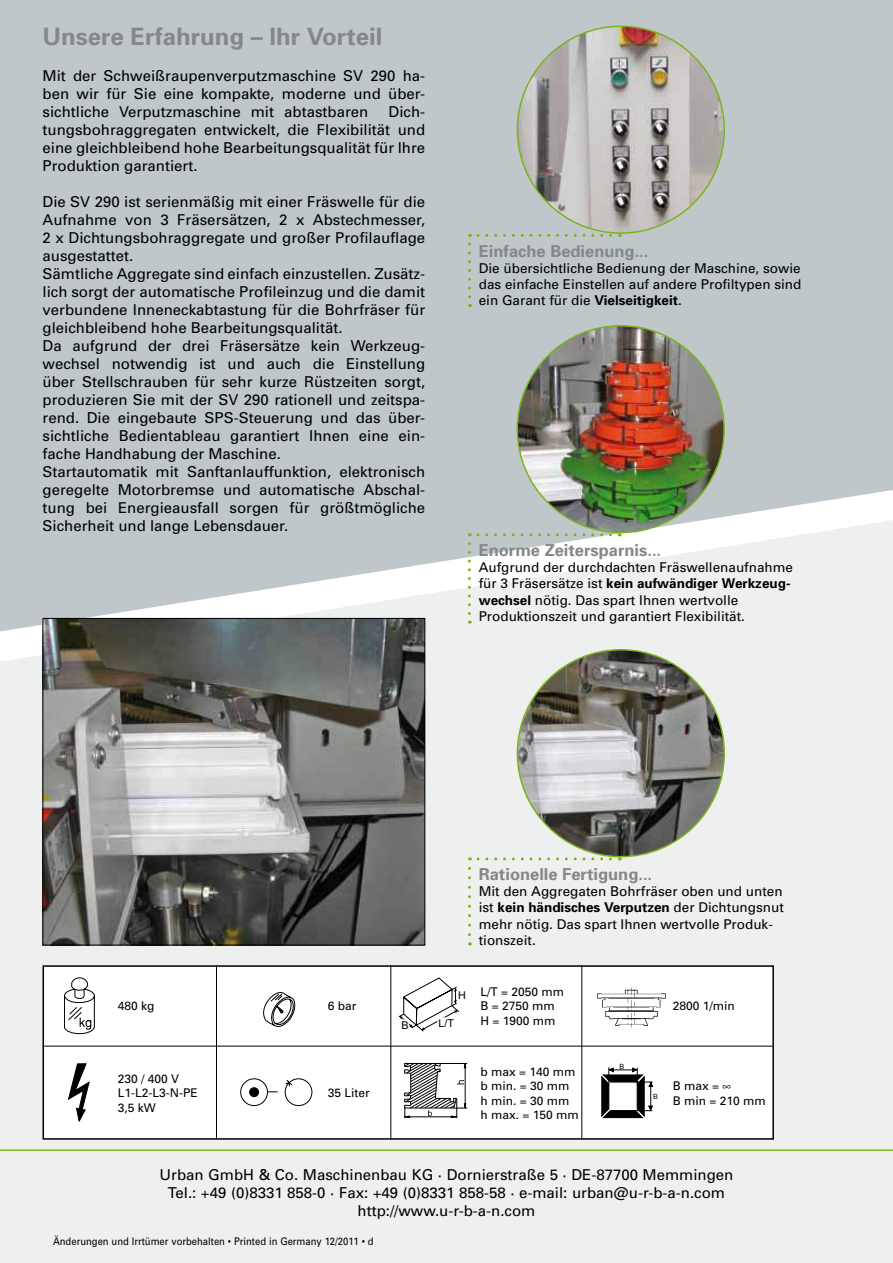
<style>
.page{position:relative;width:893px;height:1263px;background:#fff}
.page>*{position:absolute;margin:0;border:0;box-sizing:border-box;transform-origin:0 0}
.t1{font:700 24px "Univers";color:#868789}
.t2{font:700 16.5px "Univers";color:#868789}
.t3{font:15px/18px "Univers";color:#000;text-align:justify}
.t4{font:13.5px/16.2px "Univers";color:#000}
.t5{font:12px/14.4px "Univers";color:#000}
.t6{font:10.8px "Arial";color:#000}
.t7{font:10.5px "Univers";color:#000;scale:.9 1}
.t8{font:7.2px "Arial";color:#000}
.s1{font-weight:700}
</style>
<div class="page">
<div style="left:0;top:0;width:893px;height:490px;background:#bfc7cb"></div>
<div style="left:0;top:662px;width:893px;height:601px;background:#eeefef"></div>
<svg style="left:0;top:490px;width:893px;height:172px"></svg>
<hr style="left:0;top:1149px;width:893px;height:2px;background:#7ab41d">
<img style="left:45px;top:620px;width:378px;height:323px">
<div style="left:43px;top:618px;width:382px;height:327px;border:1px solid #000"></div>
<div style="left:43px;top:965px;width:731px;height:175px;background:#fff;border:2px solid #000"></div>
<svg style="left:64px;top:977px;width:31px;height:58px"></svg>
<svg style="left:68px;top:1064px;width:21px;height:58px"></svg>
<svg style="left:263px;top:992px;width:33px;height:35px"></svg>
<hr style="left:216px;top:965px;width:1px;height:175px;background:#000">
<svg style="left:398px;top:977px;width:61px;height:54px"></svg>
<hr style="left:43px;top:1046px;width:729px;height:1px;background:#000">
<svg style="left:240px;top:1078px;width:72px;height:28px"></svg>
<svg style="left:404px;top:1063px;width:63px;height:55px"></svg>
<hr style="left:390px;top:965px;width:1px;height:175px;background:#000">
<img style="left:597px;top:987px;width:69px;height:40px">
<svg style="left:602px;top:1067px;width:51px;height:51px"></svg>
<hr style="left:581px;top:965px;width:1px;height:175px;background:#000">
<svg style="left:469px;top:234px;width:141px;height:3px"></svg>
<svg style="left:468px;top:244px;width:3px;height:63px"></svg>
<img style="left:517px;top:26px;width:207px;height:207px;border-radius:103px">
<svg style="left:469px;top:533px;width:141px;height:3px"></svg>
<svg style="left:468px;top:544px;width:3px;height:80px"></svg>
<img style="left:517px;top:326px;width:207px;height:207px;border-radius:103px">
<svg style="left:469px;top:857px;width:141px;height:3px"></svg>
<svg style="left:468px;top:868px;width:3px;height:77px"></svg>
<img style="left:517px;top:650px;width:207px;height:207px;border-radius:103px">
<h1 class="t1" style="left:43px;top:27px;width:341px">Unsere Erfahrung – Ihr Vorteil</h1>
<p class="t3" style="left:43px;top:66px;width:384px">Mit der Schweißraupenverputzmaschine SV 290 ha&shy;ben wir für Sie eine kompakte, moderne und über&shy;sichtliche Verputzmaschine mit abtastbaren</p>
<p class="t3" style="left:43px;top:102px;width:384px;text-indent:346px">Dich&shy;tungsbohraggregaten entwickelt, die Flexibilität und eine gleichbleibend hohe Bearbeitungsqualität für Ihre Produktion garantiert.</p>
<p class="t3" style="left:43px;top:192px;width:384px;text-align:left">Die SV 290 ist serienmäßig mit einer Fräswelle für die Aufnahme von 3 Fräsersätzen, 2 x Abstechmesser, 2 x Dichtungsbohraggregate und großer Pro昀椀lau昀氀age ausgestattet.<br>Sämtliche Aggregate sind einfach einzustellen. Zusätz&shy;lich sorgt der automatische Pro昀椀leinzug und die damit verbundene Inneneckabtastung für die Bohrfräser für gleichbleibend hohe Bearbeitungsqualität.<br>Da aufgrund der drei Fräsersätze kein Werkzeug&shy;wechsel notwendig ist und auch die Einstellung über Stellschrauben für sehr kurze Rüstzeiten sorgt, produzieren Sie mit der SV 290 rationell und zeitspa&shy;rend. Die eingebaute SPS-Steuerung und das über&shy;sichtliche Bedientableau garantiert Ihnen eine ein&shy;fache Handhabung der Maschine.<br>Startautomatik mit Sanftanlauffunktion, elektronisch geregelte Motorbremse und automatische Abschal&shy;tung bei Energieausfall sorgen für größtmögliche Sicherheit und lange Lebensdauer.</p>
<p class="t2" style="left:479px;top:244px;width:171px">Einfache Bedienung...</p>
<p class="t4" style="left:479px;top:260px;width:324px;text-align:justify">Die übersichtliche Bedienung der Maschine, sowie das einfache Einstellen auf andere Pro昀椀ltypen sind ein Garant für die <span class="s1">Vielseitigkeit</span>.</p>
<p class="t2" style="left:479px;top:544px;width:184px">Enorme Zeitersparnis...</p>
<p class="t4" style="left:479px;top:559px;width:316px">Aufgrund der durchdachten Fräswellenaufnahme für 3 Fräsersätze ist <span class="s1">kein aufwändiger Werkzeug&shy;wechsel</span> nötig. Das spart Ihnen wertvolle Produktionszeit und garantiert Flexibilität.</p>
<p class="t2" style="left:479px;top:868px;width:175px">Rationelle Fertigung...</p>
<p class="t4" style="left:479px;top:883px;width:307px">Mit den Aggregaten Bohrfräser oben und unten ist <span class="s1">kein händisches Verputzen</span> der Dichtungsnut mehr nötig. Das spart Ihnen wertvolle Produk&shy;tionszeit.</p>
<p class="t5" style="left:118px;top:999px;width:38px">480 kg</p>
<p class="t5" style="left:328px;top:1000px;width:30px">6 bar</p>
<p class="t5" style="left:118px;top:1072px;width:82px">230 / 400 V<br>L1-L2-L3-N-PE<br>3,5 kW</p>
<p class="t5" style="left:328px;top:1086px;width:44px">35 Liter</p>
<p class="t5" style="left:481px;top:984px;width:85px;text-indent:-23px"><sub>H</sub> L/T = 2050 mm<br>B = 2750 mm<br>H = 1900 mm</p>
<p class="t6" style="left:401px;top:1019px;width:9px">B</p>
<p class="t6" style="left:438px;top:1016px;width:17px">L/T</p>
<p class="t5" style="left:481px;top:1064px;width:100px">b max = 140 mm b min. = 30 mm h min. = 30 mm h max. = 150 mm</p>
<p class="t8" style="left:620px;top:1062px;width:6px">B</p>
<p class="t5" style="left:673px;top:999px;width:64px">2800 1/min</p>
<p class="t8" style="left:653px;top:1092px;width:6px">B</p>
<p class="t5" style="left:673px;top:1079px;width:95px">B max = ∞<br>B min = 210 mm</p>
<p class="t3" style="left:160px;top:1166px;width:575px;text-align:center">Urban GmbH &amp; Co. Maschinenbau KG · Dornierstraße 5 · DE-87700 Memmingen<br>Tel.: +49 (0)8331 858-0 · Fax: +49 (0)8331 858-58 · e-mail: urban@u-r-b-a-n.com http://www.u-r-b-a-n.com</p>
<p class="t7" style="left:53px;top:1235px;width:358px">Änderungen und Irrtümer vorbehalten • Printed in Germany 12/2011 • d</p>
</div>
